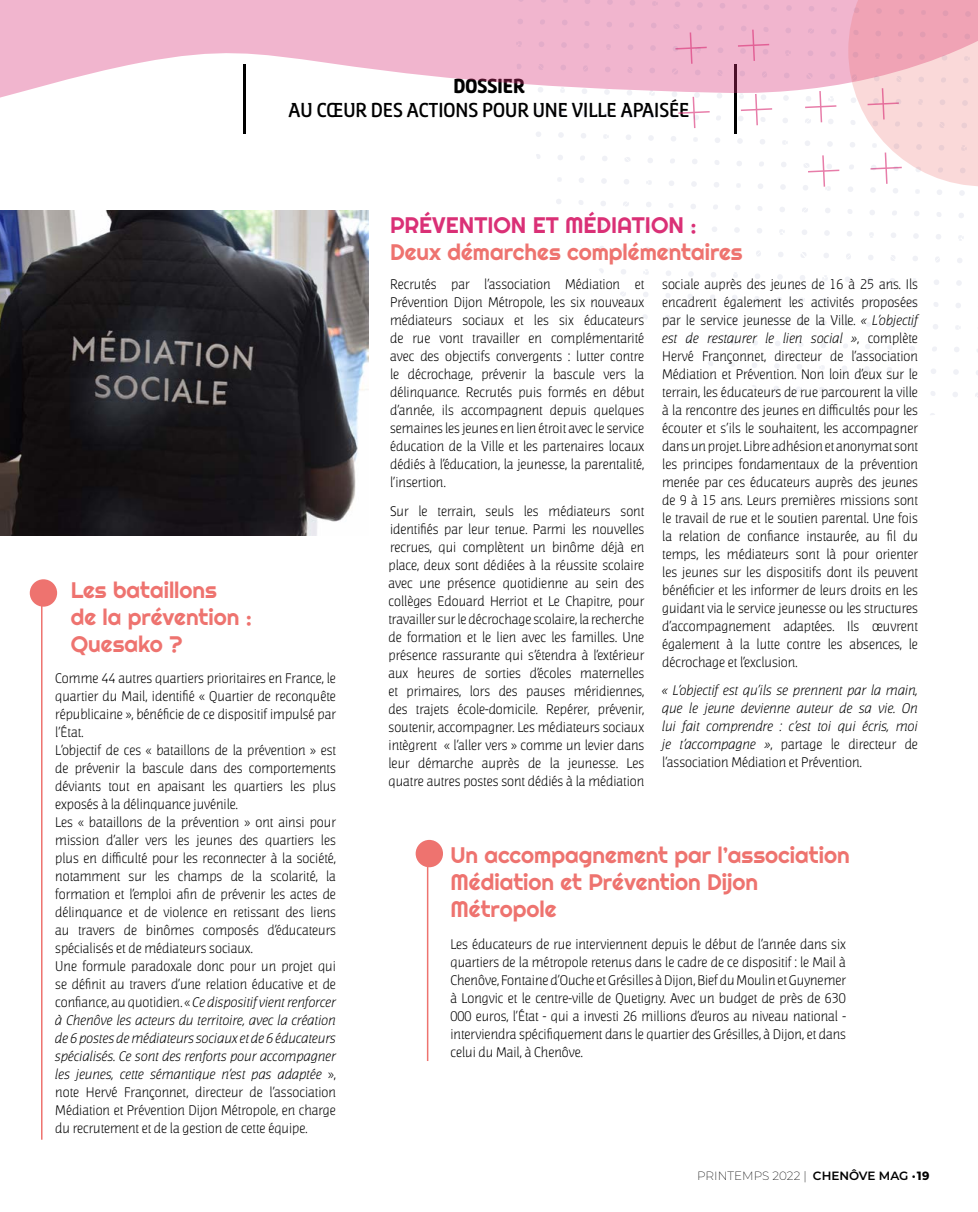
<style>
.page{position:relative;width:978px;height:1212px;background:#fff}
.page>*{position:absolute;margin:0;border:0;box-sizing:border-box;transform-origin:0 0}
.t1{font:22.5px/27px "Righteous";color:#ee736f}
.t2{font:22.5px "Righteous";color:#da3076}
.t3{font:600 19.5px "Jaures";color:#000}
.t4{font:700 19.5px "Jaures";color:#000}
.t5{font:300 13.5px/18px "Jaures";color:#000;text-align:justify}
.t6{font:italic 300 13.5px/18px "Jaures";color:#000;text-align:justify}
.t7{font:200 12px "Montserrat";color:#000}
.s1{font-style:italic}
.s2{font-style:normal}
.s3{font-weight:600}
.s4{font-weight:700}
</style>
<div class="page">
<hr style="left:243px;top:65px;width:3px;height:69px;background:#000">
<svg style="left:0;top:0;width:515px;height:98px;fill:#f1b5ce"></svg>
<svg style="left:515px;top:0;width:463px;height:416px"></svg>
<img style="left:0;top:210px;width:369px;height:326px">
<hr style="left:41px;top:600px;width:2px;height:540px;background:#ee736f">
<div style="left:30px;top:579px;width:27px;height:28px;background:#ee736f;border-radius:50%"></div>
<hr style="left:427px;top:860px;width:1px;height:201px;background:#ee736f">
<div style="left:416px;top:840px;width:27px;height:27px;background:#ee736f;border-radius:50%"></div>
<h2 class="t4" style="left:453px;top:75px;width:73px">DOSSIER</h2>
<h2 class="t3" style="left:289px;top:99px;width:402px">AU CŒUR DES ACTIONS POUR UNE VILLE APAISÉE</h2>
<h1 class="t1" style="left:71px;top:577px;width:183px">Les bataillons<br>de la prévention :<br>Quesako ?</h1>
<p class="t5" style="left:55px;top:669px;width:282px;text-align:left">Comme 44 autres quartiers prioritaires en France, le quartier du Mail, identifié « Quartier de reconquête républicaine », bénéficie de ce dispositif impulsé par l’État.<br>L’objectif de ces « bataillons de la prévention » est de prévenir la bascule dans des comportements déviants tout en apaisant les quartiers les plus exposés à la délinquance juvénile.<br>Les « bataillons de la prévention » ont ainsi pour mission d’aller vers les jeunes des quartiers les plus en difficulté pour les reconnecter à la société, notamment sur les champs de la scolarité, la formation et l’emploi afin de prévenir les actes de délinquance et de violence en retissant des liens au travers de binômes composés d’éducateurs spécialisés et de médiateurs sociaux.<br>Une formule paradoxale donc pour un projet qui se définit au travers d’une relation éducative et de confiance, au quotidien. « <span class="s1">Ce dispositif vient renforcer à Chenôve les acteurs du territoire, avec la création de 6 postes de médiateurs sociaux et de 6 éducateurs spécialisés. Ce sont des renforts pour accompagner les jeunes, cette sémantique n’est pas adaptée</span> », note Hervé Françonnet, directeur de l’association Médiation et Prévention Dijon Métropole, en charge du recrutement et de la gestion de cette équipe.</p>
<h1 class="t2" style="left:390px;top:210px;width:308px">PRÉVENTION ET MÉDIATION :</h1>
<h1 class="t1" style="left:390px;top:238px;width:354px">Deux démarches complémentaires</h1>
<p class="t5" style="left:390px;top:276px;width:256px">Recrutés par l’association Médiation et Prévention Dijon Métropole, les six nouveaux médiateurs sociaux et les six éducateurs de rue vont travailler en complémentarité avec des objectifs convergents : lutter contre le décrochage, prévenir la bascule vers la délinquance. Recrutés puis formés en début d’année, ils accompagnent depuis quelques semaines les jeunes en lien étroit avec le service éducation de la Ville et les partenaires locaux dédiés à l’éducation, la jeunesse, la parentalité, l’insertion.</p>
<p class="t5" style="left:388px;top:502px;width:257px">Sur le terrain, seuls les médiateurs sont identifiés par leur tenue. Parmi les nouvelles recrues, qui complètent un binôme déjà en place, deux sont dédiées à la réussite scolaire avec une présence quotidienne au sein des collèges Edouard Herriot et Le Chapitre, pour travailler sur le décrochage scolaire, la recherche de formation et le lien avec les familles. Une présence rassurante qui s’étendra à l’extérieur aux heures de sorties d’écoles maternelles et primaires, lors des pauses méridiennes, des trajets école-domicile. Repérer, prévenir, soutenir, accompagner. Les médiateurs sociaux intègrent « l’aller vers » comme un levier dans leur démarche auprès de la jeunesse. Les quatre autres postes sont dédiés à la médiation</p>
<p class="t5" style="left:662px;top:275px;width:257px">sociale auprès des jeunes de 16 à 25 ans. Ils encadrent également les activités proposées par le service jeunesse de la Ville. <span class="s1">« L’objectif est de restaurer le lien social »</span>, complète Hervé Françonnet, directeur de l’association Médiation et Prévention. Non loin d’eux sur le terrain, les éducateurs de rue parcourent la ville à la rencontre des jeunes en difficultés pour les écouter et s’ils le souhaitent, les accompagner dans un projet. Libre adhésion et anonymat sont les principes fondamentaux de la prévention menée par ces éducateurs auprès des jeunes de 9 à 15 ans. Leurs premières missions sont le travail de rue et le soutien parental. Une fois la relation de confiance instaurée, au fil du temps, les médiateurs sont là pour orienter les jeunes sur les dispositifs dont ils peuvent bénéficier et les informer de leurs droits en les guidant via le service jeunesse ou les structures d’accompagnement adaptées. Ils œuvrent également à la lutte contre les absences, le décrochage et l’exclusion.</p>
<p class="t6" style="left:662px;top:682px;width:257px">« L’objectif est qu’ils se prennent par la main, que le jeune devienne auteur de sa vie. On lui fait comprendre : c’est toi qui écris, moi je t’accompagne »<span class="s2">, partage le directeur de l’association Médiation et Prévention.</span></p>
<h1 class="t1" style="left:450px;top:841px;width:401px">Un accompagnement par l’association<br>Médiation et Prévention Dijon<br>Métropole</h1>
<p class="t5" style="left:450px;top:936px;width:397px">Les éducateurs de rue interviennent depuis le début de l’année dans six quartiers de la métropole retenus dans le cadre de ce dispositif : le Mail à Chenôve, Fontaine d’Ouche et Grésilles à Dijon, Bief du Moulin et Guynemer à Longvic et le centre-ville de Quetigny. Avec un budget de près de 630<br>000 euros, l’État - qui a investi 26 millions d’euros au niveau national - interviendra spécifiquement dans le quartier des Grésilles, à Dijon, et dans celui du Mail, à Chenôve.</p>
<p class="t7" style="left:697px;top:1168px;width:234px">PRINTEMPS 2022 | <span class="s3">CHENÔVE MAG •</span> <span class="s4">19</span></p>
</div>
